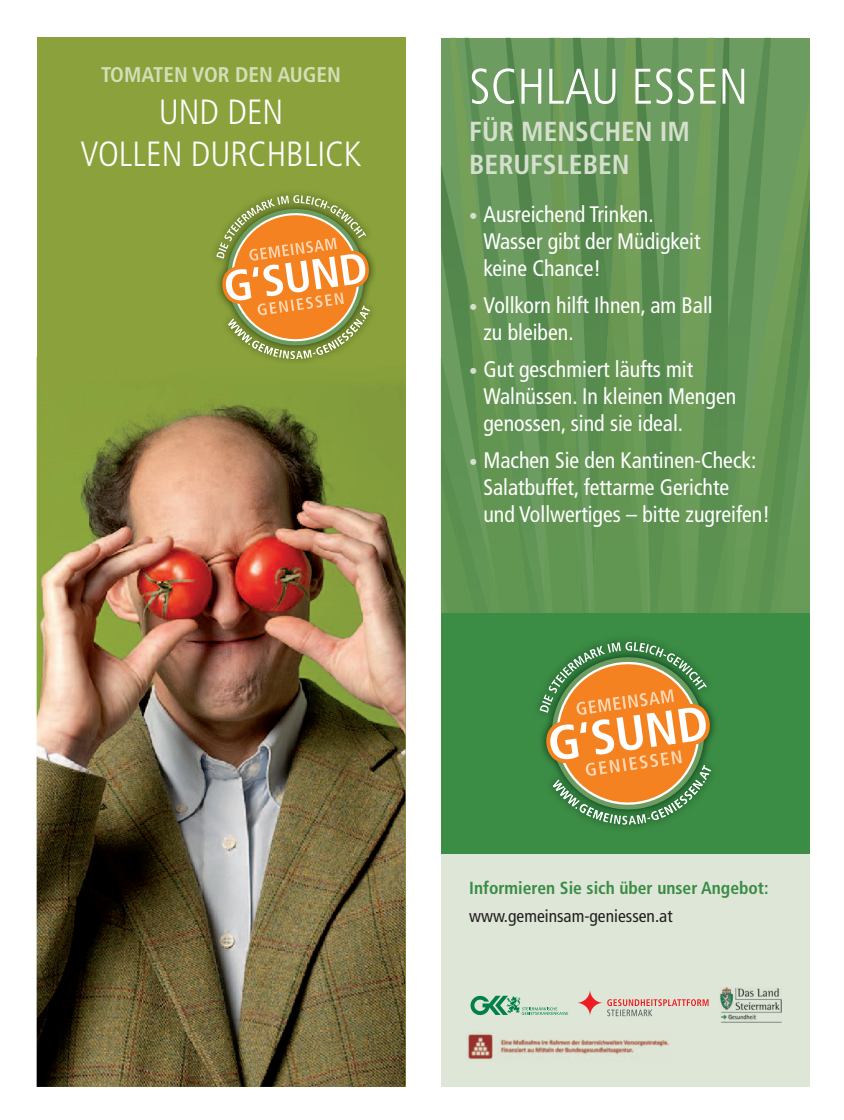
<style>
.page{position:relative;width:844px;height:1120px;background:#fff}
.page>*{position:absolute;margin:0;border:0;box-sizing:border-box;transform-origin:0 0}
.t1{font:300 condensed 50px "Frutiger";color:#fff}
.t2{font:300 condensed 35px/42px "Frutiger";color:#fff;text-align:center}
.t3{font:700 condensed 27.5px/32.5px "Frutiger";color:#d5dfcd}
.t4{font:condensed 22.5px/27px "Frutiger";color:#fff}
.t5{font:700 condensed 21.25px "Frutiger";color:#d4deb9}
.t6{font:700 condensed 17.5px "Frutiger";color:#3b8c45}
.t7{font:condensed 17.5px "Frutiger";color:#231f20}
.s1{font-weight:300;font-size:17.5px;color:#d5dfcd}
</style>
<div class="page">
<div style="left:37px;top:38px;width:368px;height:1049px;background:#8ba23c"></div>
<img style="left:37px;top:385px;width:368px;height:702px">
<img style="left:215px;top:250px;width:160px;height:67px">
<svg style="left:216px;top:195px;width:154px;height:164px"></svg>
<div style="left:441px;top:805px;width:368px;height:282px;background:#dee6d8"></div>
<svg style="left:441px;top:38px;width:368px;height:125px;background:#6b9a5c"></svg>
<img style="left:441px;top:163px;width:368px;height:450px">
<img style="left:484px;top:44px;width:303px;height:261px">
<img style="left:466px;top:305px;width:329px;height:308px">
<svg style="left:576px;top:989px;width:27px;height:27px"></svg>
<svg style="left:607px;top:999px;width:101px;height:17px"></svg>
<svg style="left:470px;top:996px;width:98px;height:19px"></svg>
<img style="left:719px;top:987px;width:62px;height:35px">
<img style="left:467px;top:1033px;width:203px;height:27px">
<div style="left:441px;top:613px;width:368px;height:240px;background:#3b8c45"></div>
<img style="left:605px;top:640px;width:43px;height:187px">
<img style="left:710px;top:709px;width:5px;height:68px">
<svg style="left:539px;top:642px;width:171px;height:182px"></svg>
<p class="t5" style="left:101px;top:62px;width:241px">TOMATEN VOR DEN AUGEN</p>
<h2 class="t2" style="left:80px;top:91px;width:282px">UND DEN<br>VOLLEN DURCHBLICK</h2>
<h1 class="t1" style="left:469px;top:58px;width:280px">SCHLAU ESSEN</h1>
<p class="t3" style="left:469px;top:115px;width:222px">FÜR MENSCHEN IM<br>BERUFSLEBEN</p>
<p class="t4" style="left:483px;top:201px;width:218px;text-indent:-14px"><span class="s1">•</span> Ausreichend Trinken.<br>Wasser gibt der Müdigkeit keine Chance!</p>
<p class="t4" style="left:483px;top:292px;width:231px;text-indent:-14px"><span class="s1">•</span> Vollkorn hilft Ihnen, am Ball zu bleiben.</p>
<p class="t4" style="left:483px;top:356px;width:254px;text-indent:-14px"><span class="s1">•</span> Gut geschmiert läufts mit<br>Walnüssen. In kleinen Mengen genossen, sind sie ideal.</p>
<p class="t4" style="left:483px;top:447px;width:288px;text-indent:-14px"><span class="s1">•</span> Machen Sie den Kantinen-Check:<br>Salatbuffet, fettarme Gerichte<br>und Vollwertiges – bitte zugreifen!</p>
<p class="t6" style="left:469px;top:877px;width:301px">Informieren Sie sich über unser Angebot:</p>
<p class="t7" style="left:469px;top:905px;width:205px">www.gemeinsam-geniessen.at</p>
</div>
